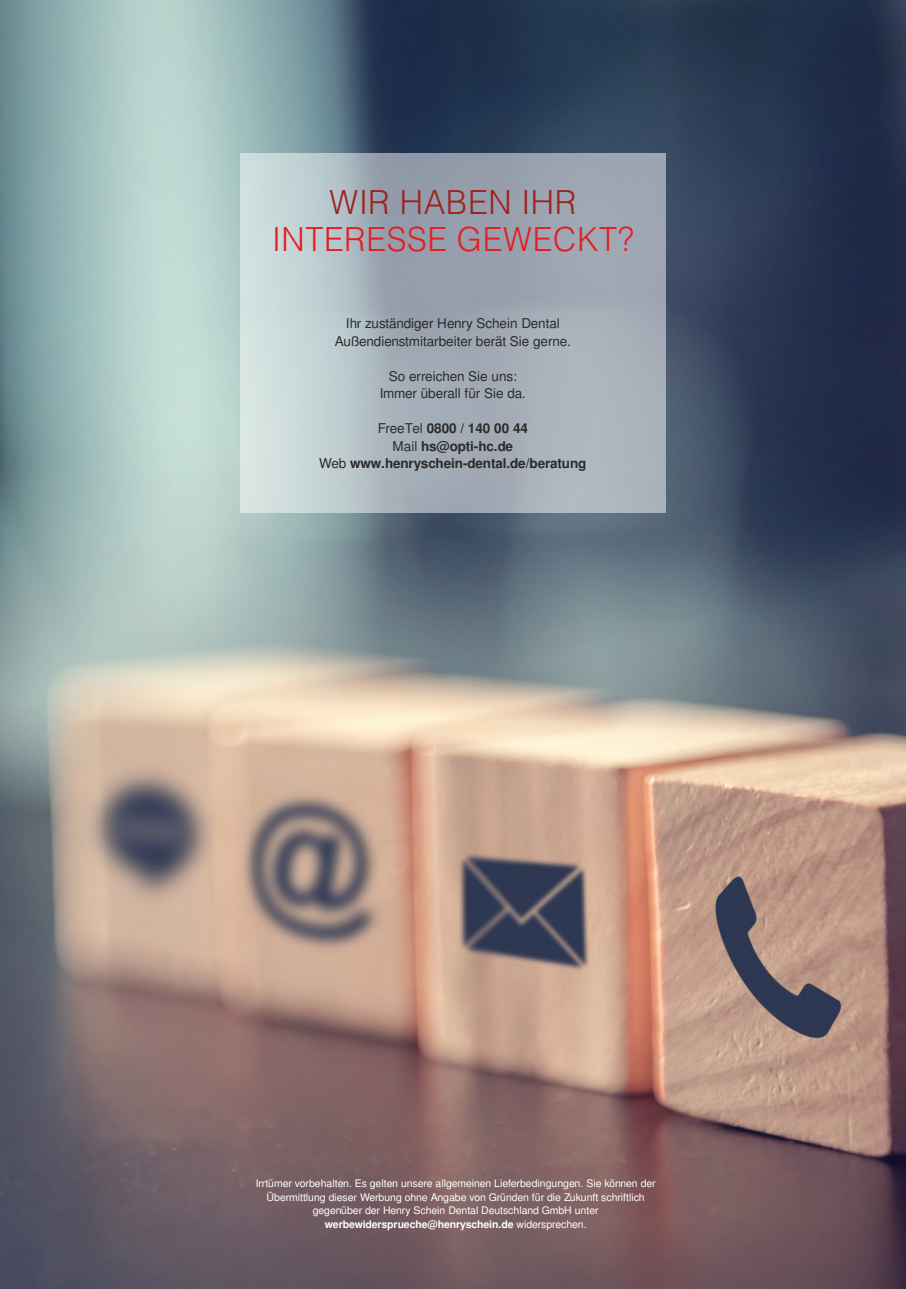
<style>
.page{position:relative;width:906px;height:1289px;background:#fff}
.page>*{position:absolute;margin:0;border:0;box-sizing:border-box;transform-origin:0 0}
.t1{font:300 33.3px "Helvetica";color:#e31e24}
.t2{font:300 33.3px "Helvetica";color:#9d231f}
.t3{font:13.5px/17.5px "Free Sans";letter-spacing:-.01em;color:#2b2a29;text-align:center}
.t4{font:700 13.5px/17.5px "Free Sans";letter-spacing:-.01em;color:#2b2a29;text-align:center}
.t5{font:10.5px/13.6px "Free Sans";color:#fefefe;text-align:center}
.s1{font-weight:400}
.s2{font-weight:700}
</style>
<div class="page">
<img style="left:0;top:0;width:906px;height:1288px">
<div style="left:240px;top:153px;width:425px;height:359px;background:#fefefe;opacity:.5"></div>
<h1 class="t2" style="left:329px;top:189px;width:249px">WIR HABEN IHR</h1>
<h1 class="t1" style="left:272px;top:226px;width:363px">INTERESSE GEWECKT?</h1>
<p class="t3" style="left:335px;top:315px;width:237px">Ihr zuständiger Henry Schein Dental<br>Außendienstmitarbeiter berät Sie gerne.</p>
<p class="t3" style="left:380px;top:368px;width:148px">So erreichen Sie uns:<br>Immer überall für Sie da.</p>
<p class="t4" style="left:319px;top:420px;width:269px"><span class="s1">FreeTel</span> 0800 / 140 00 44<br><span class="s1">Mail</span> hs@opti-hc.de<br><span class="s1">Web</span> www.henryschein-dental.de/beratung</p>
<p class="t5" style="left:256px;top:1177px;width:401px">Irrtümer vorbehalten. Es gelten unsere allgemeinen Lieferbedingungen. Sie können der Übermittlung dieser Werbung ohne Angabe von Gründen für die Zukunft schriftlich gegenüber der Henry Schein Dental Deutschland GmbH unter <span class="s2">werbewidersprueche@henryschein.de</span> widersprechen.</p>
</div>
